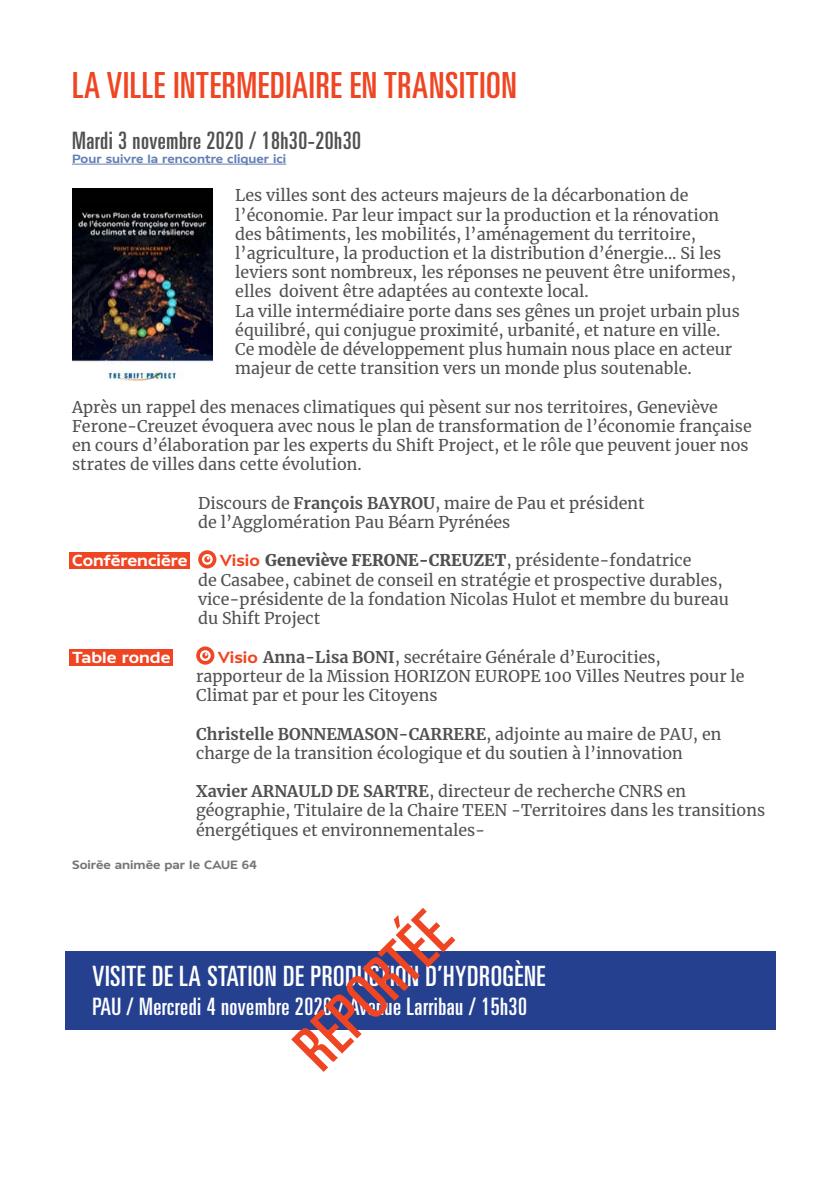
<style>
.page{position:relative;width:840px;height:1191px;background:#fff}
.page>*{position:absolute;margin:0;border:0;box-sizing:border-box;transform-origin:0 0}
.t1{font:ultra-condensed 63.6px "Univers LT Std";color:#ef4523}
.t2{font:ultra-condensed 36px "Univers LT Std";letter-spacing:.02em;color:#ef4523}
.t3{font:ultra-condensed 28px "Univers LT Std";letter-spacing:.02em;color:#fff}
.t4{font:ultra-condensed 24px "Univers LT Std";letter-spacing:.02em;color:#fff}
.t5{font:ultra-condensed 24px "Univers LT Std";letter-spacing:.02em;color:#505051}
.t6{font:16px/19.2px "Merriweather";color:#505051}
.t7{font:16px "Pau Display";color:#fff}
.t8{font:12px "Pau Display";color:#627fb5}
.t9{font:12px "Pau Display";color:#777475}
.s1{font-weight:700}
.s2{font-family:"Pau Display";color:#ef4523}
.s3{font-weight:900}
</style>
<div class="page">
<div style="left:70px;top:552px;width:120px;height:16px;background:#ef4523"></div>
<div style="left:70px;top:649px;width:103px;height:17px;background:#ef4523"></div>
<div style="left:65px;top:951px;width:709px;height:79px;background:#25408f"></div>
<hr style="left:72px;top:164px;width:214px;height:1px;background:#627fb5">
<svg style="left:198px;top:550px;width:18px;height:18px"></svg>
<svg style="left:202px;top:554px;width:10px;height:11px"></svg>
<svg style="left:204px;top:556px;width:6px;height:6px"></svg>
<svg style="left:196px;top:646px;width:18px;height:18px"></svg>
<svg style="left:200px;top:650px;width:10px;height:11px"></svg>
<svg style="left:202px;top:652px;width:6px;height:6px"></svg>
<img style="left:72px;top:189px;width:140px;height:193px">
<h2 class="t2" style="left:72px;top:65px;width:446px">LA VILLE INTERMEDIAIRE EN TRANSITION</h2>
<h3 class="t5" style="left:72px;top:126px;width:290px">Mardi 3 novembre 2020 / 18h30-20h30</h3>
<p class="t8" style="left:72px;top:152px;width:215px">Pour suivre la rencontre cliquer ici</p>
<p class="t6" style="left:235px;top:185px;width:505px">Les villes sont des acteurs majeurs de la décarbonation de l’économie. Par leur impact sur la production et la rénovation des bâtiments, les mobilités, l’aménagement du territoire, l’agriculture, la production et la distribution d’énergie… Si les leviers sont nombreux, les réponses ne peuvent être uniformes, elles doivent être adaptées au contexte local.<br>La ville intermédiaire porte dans ses gênes un projet urbain plus équilibré, qui conjugue proximité, urbanité, et nature en ville.<br>Ce modèle de développement plus humain nous place en acteur majeur de cette transition vers un monde plus soutenable.</p>
<p class="t6" style="left:72px;top:397px;width:680px">Après un rappel des menaces climatiques qui pèsent sur nos territoires, Geneviève Ferone-Creuzet évoquera avec nous le plan de transformation de l’économie française en cours d’élaboration par les experts du Shift Project, et le rôle que peuvent jouer nos strates de villes dans cette évolution.</p>
<p class="t6" style="left:198px;top:493px;width:447px">Discours de <span class="s1">François BAYROU</span>, maire de Pau et président de l’Agglomération Pau Béarn Pyrénées</p>
<p class="t7" style="left:72px;top:552px;width:117px">Conférencière</p>
<p class="t6" style="left:198px;top:550px;width:532px;text-indent:22px"><span class="s2">Visio</span> <span class="s3">Geneviève FERONE-CREUZET</span>, présidente-fondatrice<br>de Casabee, cabinet de conseil en stratégie et prospective durables, vice-présidente de la fondation Nicolas Hulot et membre du bureau du Shift Project</p>
<p class="t7" style="left:72px;top:648px;width:100px">Table ronde</p>
<p class="t6" style="left:196px;top:647px;width:549px;text-indent:22px"><span class="s2">Visio</span> <span class="s1">Anna-Lisa BONI</span>, secrétaire Générale d’Eurocities, rapporteur de la Mission HORIZON EUROPE 100 Villes Neutres pour le<br>Climat par et pour les Citoyens</p>
<p class="t6" style="left:196px;top:723px;width:526px"><span class="s1">Christelle BONNEMASON-CARRERE</span>, adjointe au maire de PAU, en charge de la transition écologique et du soutien à l’innovation</p>
<p class="t6" style="left:196px;top:781px;width:570px"><span class="s1">Xavier ARNAULD DE SARTRE</span>, directeur de recherche CNRS en géographie, Titulaire de la Chaire TEEN -Territoires dans les transitions énergétiques et environnementales-</p>
<p class="t9" style="left:72px;top:858px;width:186px">Soirée animée par le CAUE 64</p>
<h1 class="t1" style="left:280px;top:1032px;width:190px;rotate:-45deg">REPORTÉE</h1>
<h3 class="t3" style="left:92px;top:960px;width:454px">VISITE DE LA STATION DE PRODUCTION D’HYDROGÈNE</h3>
<h3 class="t4" style="left:92px;top:993px;width:435px">PAU / Mercredi 4 novembre 2020 / Avenue Larribau / 15h30</h3>
</div>
